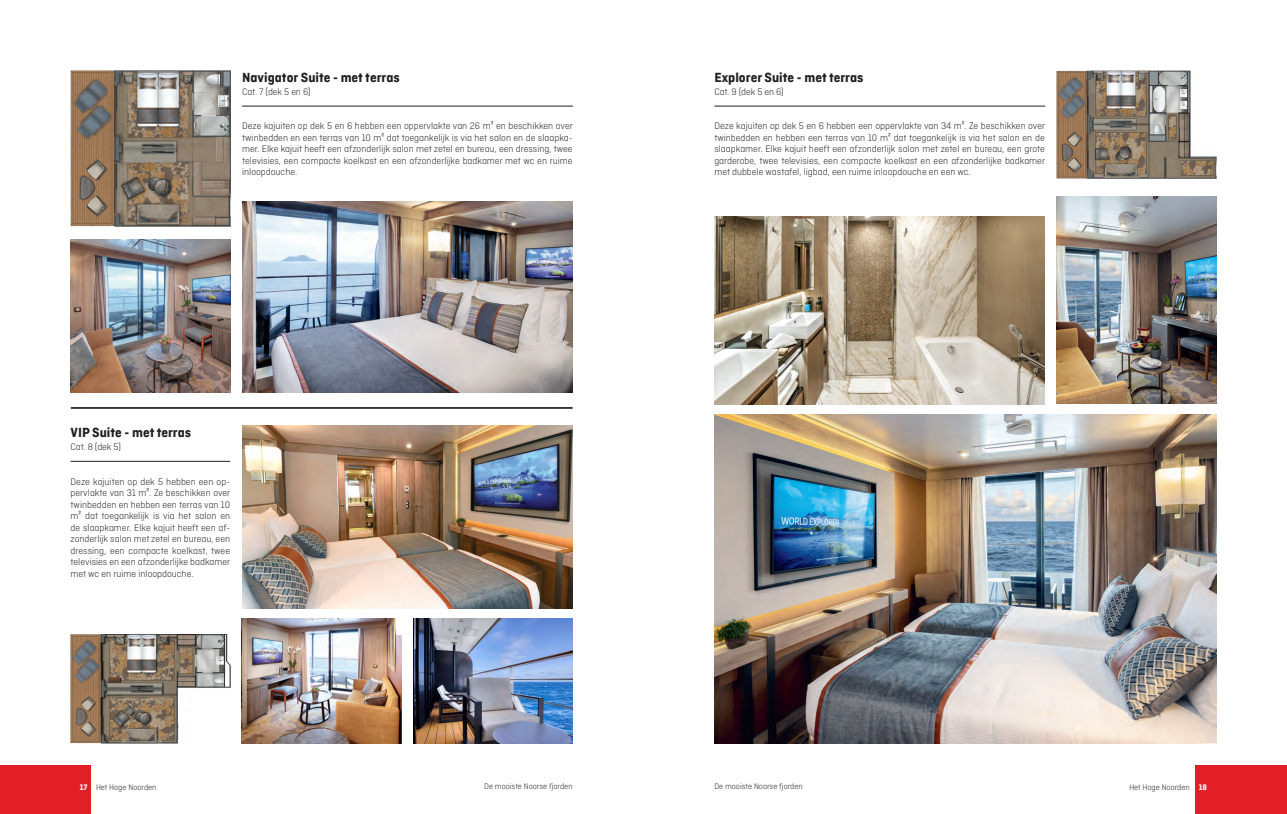
<style>
.page{position:relative;width:1287px;height:814px;background:#fff}
.page>*{position:absolute;margin:0;border:0;box-sizing:border-box;transform-origin:0 0}
.t1{font:700 14px "Ciutadella";color:#231f20}
.t2{font:300 10px/11.5px "Ciutadella";color:#231f20;text-align:justify}
.t3{font:300 8.5px "Ciutadella";color:#231f20}
.s1{font-weight:700;color:#fff}
</style>
<div class="page">
<div style="left:0;top:765px;width:91px;height:49px;background:#e21f26"></div>
<div style="left:1195px;top:765px;width:92px;height:49px;background:#e21f26"></div>
<img style="left:242px;top:201px;width:331px;height:192px">
<img style="left:242px;top:425px;width:331px;height:183px">
<img style="left:71px;top:240px;width:159px;height:153px">
<img style="left:242px;top:618px;width:159px;height:125px">
<img style="left:714px;top:217px;width:331px;height:187px">
<hr style="left:242px;top:106px;width:331px;height:1px;background:#231f20">
<hr style="left:714px;top:106px;width:331px;height:1px;background:#231f20">
<img style="left:70px;top:71px;width:160px;height:156px">
<img style="left:1057px;top:70px;width:159px;height:108px">
<hr style="left:71px;top:407px;width:502px;height:1px;background:#000">
<img style="left:714px;top:414px;width:502px;height:329px">
<img style="left:413px;top:618px;width:160px;height:125px">
<img style="left:71px;top:634px;width:159px;height:109px">
<hr style="left:71px;top:461px;width:159px;height:1px;background:#231f20">
<img style="left:1057px;top:197px;width:159px;height:206px">
<p class="t1" style="left:242px;top:69px;width:159px">Navigator Suite - met terras</p>
<p class="t2" style="left:242px;top:86px;width:70px">Cat. 7 (dek 5 en 6)</p>
<p class="t2" style="left:242px;top:120px;width:332px">Deze kajuiten op dek 5 en 6 hebben een oppervlakte van 26 m² en beschikken over twinbedden en een terras van 10 m² dat toegankelijk is via het salon en de slaapka&shy;mer. Elke kajuit heeft een afzonderlijk salon met zetel en bureau, een dressing, twee televisies, een compacte koelkast en een afzonderlijke badkamer met wc en ruime inloopdouche.</p>
<p class="t1" style="left:71px;top:424px;width:122px">VIP Suite - met terras</p>
<p class="t2" style="left:71px;top:441px;width:52px">Cat. 8 (dek 5)</p>
<p class="t2" style="left:71px;top:475px;width:161px">Deze kajuiten op dek 5 hebben een op&shy;pervlakte van 31 m². Ze beschikken over twinbedden en hebben een terras van 10 m² dat toegankelijk is via het salon en de slaapkamer. Elke kajuit heeft een af&shy;zonderlijk salon met zetel en bureau, een dressing, een compacte koelkast, twee televisies en een afzonderlijke badkamer met wc en ruime inloopdouche.</p>
<p class="t1" style="left:714px;top:69px;width:151px">Explorer Suite - met terras</p>
<p class="t2" style="left:714px;top:86px;width:71px">Cat. 9 (dek 5 en 6)</p>
<p class="t2" style="left:714px;top:120px;width:332px">Deze kajuiten op dek 5 en 6 hebben een oppervlakte van 34 m². Ze beschikken over twinbedden en hebben een terras van 10 m² dat toegankelijk is via het salon en de slaapkamer. Elke kajuit heeft een afzonderlijk salon met zetel en bureau, een grote garderobe, twee televisies, een compacte koelkast en een afzonderlijke badkamer met dubbele wastafel, ligbad, een ruime inloopdouche en een wc.</p>
<p class="t3" style="left:80px;top:782px;width:78px"><span class="s1">17</span> Het Hoge Noorden</p>
<p class="t3" style="left:484px;top:782px;width:90px">De mooiste Noorse fjorden</p>
<p class="t3" style="left:714px;top:782px;width:90px">De mooiste Noorse fjorden</p>
<p class="t3" style="left:1129px;top:782px;width:79px">Het Hoge Noorden <span class="s1">18</span></p>
</div>
